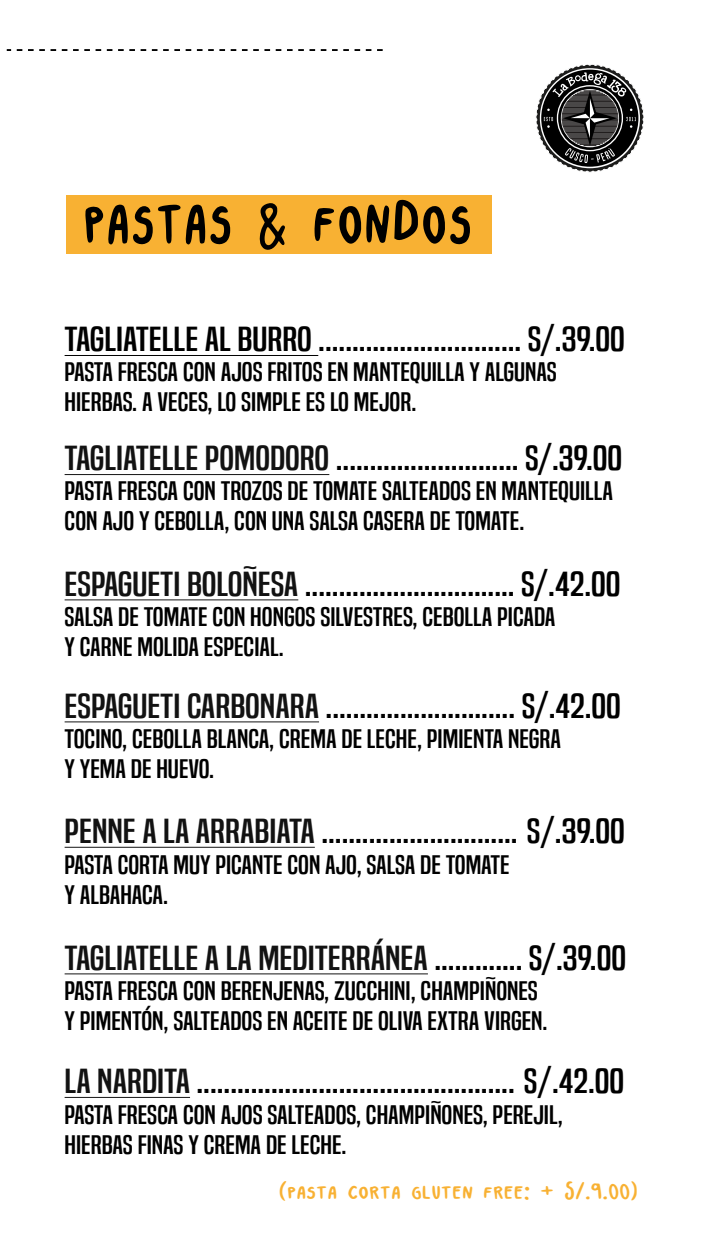
<style>
.page{position:relative;width:705px;height:1255px;background:#fff}
.page>*{position:absolute;margin:0;border:0;box-sizing:border-box;transform-origin:0 0}
.t1{font:87.56px "Kap";color:#000}
.t2{font:32.44px "Built Titling Rg";color:#000;scale:1.35 1}
.t3{font:32.44px "Built Titling Rg";color:rgb(0 0 0/.93);scale:1.35 1}
.t4{font:28.12px "Kap";color:#f8b133;scale:1.25 1}
.t5{font:25px/30px "Built Titling Rg";color:#000;scale:1.29 1}
.s1{font-size:68.75px}
.s2{color:rgb(0 0 0/.93)}
.s3{color:#000}
</style>
<div class="page">
<div style="left:66px;top:196px;width:425px;height:58px;background:#f8b133"></div>
<svg style="left:7px;top:49px;width:375px;height:2px"></svg>
<hr style="left:65px;top:974px;width:363px;height:1px;background:#a1a1a1">
<hr style="left:65px;top:1097px;width:125px;height:1px;background:#252525">
<hr style="left:65px;top:474px;width:264px;height:1px;background:#212121">
<hr style="left:65px;top:600px;width:233px;height:1px;background:#a3a3a3">
<hr style="left:65px;top:722px;width:254px;height:1px;background:#9f9f9f">
<hr style="left:65px;top:355px;width:253px;height:1px;background:#000">
<hr style="left:65px;top:847px;width:250px;height:1px;background:#464646">
<svg style="left:536px;top:64px;width:108px;height:109px"></svg>
<h1 class="t1" style="left:83px;top:176px;width:391px">pastas <span class="s1">&amp;</span> fondos</h1>
<p class="t2" style="left:65px;top:320px;width:416px">TAGLIATELLE AL BURRO .............................. S/.39.00</p>
<p class="t5" style="left:65px;top:357px;width:383px">PASTA FRESCA CON AJOS FRITOS EN MANTEQUILLA Y ALGUNAS<br>HIERBAS. A VECES, LO SIMPLE ES LO MEJOR.</p>
<p class="t2" style="left:65px;top:439px;width:414px"><span class="s2">TAGLIATELLE POMODORO</span> ........................... S/.39.00</p>
<p class="t5" style="left:65px;top:476px;width:426px">PASTA FRESCA CON TROZOS DE TOMATE SALTEADOS EN MANTEQUILLA<br>CON AJO Y CEBOLLA, CON UNA SALSA CASERA DE TOMATE.</p>
<p class="t2" style="left:65px;top:564px;width:413px"><span class="s2">ESPAGUETI BOLOÑESA</span> ............................... S/.42.00</p>
<p class="t5" style="left:65px;top:602px;width:382px">SALSA DE TOMATE CON HONGOS SILVESTRES, CEBOLLA PICADA<br>Y CARNE MOLIDA ESPECIAL.</p>
<p class="t2" style="left:65px;top:686px;width:413px"><span class="s2">ESPAGUETI CARBONARA</span> ............................ S/.42.00</p>
<p class="t5" style="left:65px;top:724px;width:386px">TOCINO, CEBOLLA BLANCA, CREMA DE LECHE, PIMIENTA NEGRA<br>Y YEMA DE HUEVO.</p>
<p class="t2" style="left:65px;top:812px;width:416px"><span class="s2">PENNE A LA ARRABIATA</span>............................. S/.39.00</p>
<p class="t5" style="left:65px;top:849px;width:346px;line-height:30.6px">PASTA CORTA MUY PICANTE CON AJO, SALSA DE TOMATE<br>Y ALBAHACA.</p>
<p class="t3" style="left:65px;top:938px;width:417px">TAGLIATELLE A LA MEDITERRÁNEA <span class="s3">............. S/.39.00</span></p>
<p class="t5" style="left:65px;top:976px;width:376px">PASTA FRESCA CON BERENJENAS, ZUCCHINI, CHAMPIÑONES<br>Y PIMENTÓN, SALTEADOS EN ACEITE DE OLIVA EXTRA VIRGEN.</p>
<p class="t2" style="left:65px;top:1062px;width:416px"><span class="s2">LA NARDITA</span>............................................... S/.42.00</p>
<p class="t5" style="left:65px;top:1099px;width:387px;line-height:30.6px">PASTA FRESCA CON AJOS SALTEADOS, CHAMPIÑONES, PEREJIL,<br>HIERBAS FINAS Y CREMA DE LECHE.</p>
<p class="t4" style="left:278px;top:1177px;width:289px">(pasta corta gluten free: + S/.9.00)</p>
</div>
